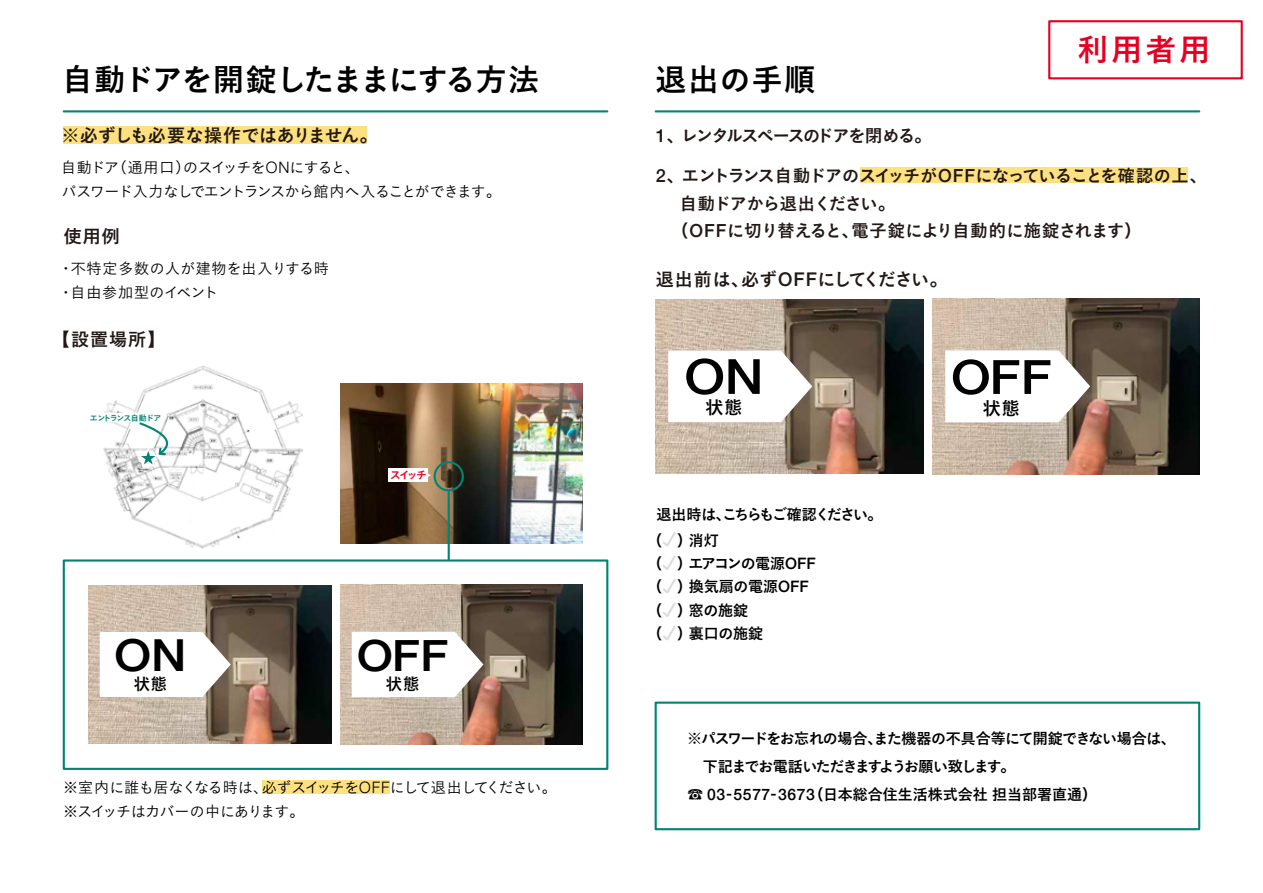
<style>
.page{position:relative;width:1263px;height:893px;background:#fff}
.page>*{position:absolute;margin:0;border:0;box-sizing:border-box;transform-origin:0 0}
.t1{font:500 48.6px "Helvetica Neue";color:#000;scale:1.11 1}
.t2{font:500 47.25px "Helvetica Neue";color:#000;scale:1.11 1}
.t3{font:500 44.1px "Helvetica Neue";color:#000;scale:1.11 1}
.t4{font:500 43.05px "Helvetica Neue";color:#000;scale:1.11 1}
.t5{font:30.75px "Koburina Go Std N W6";letter-spacing:-.075em;color:#000}
.t6{font:30.75px "Yu Gothic Std B";color:#000}
.t7{font:30.75px "Yu Gothic Std B";color:#e50021}
.t8{font:18px "Koburina Go Std N W6";letter-spacing:-.105em;color:#221815}
.t9{font:18px "Koburina Go Std N W6";letter-spacing:-.125em;color:#221815}
.t10{font:18px "Yu Gothic Std B";letter-spacing:.06em;color:#221815}
.t11{font:17.85px "Yu Gothic Std B";color:#000}
.t12{font:17.7px "Yu Gothic Std B";color:#000}
.t13{font:17.1px "Koburina Go Std N W6";letter-spacing:-.085em;color:#221815}
.t14{font:16.2px "Yu Gothic Std B";color:#000}
.t15{font:15px/23.4px "Koburina Go Std N W3";letter-spacing:-.095em;color:#000}
.t16{font:15px/28.2px "Koburina Go Std N W6";letter-spacing:-.12em;color:#000}
.t17{font:15px "Yu Gothic Std B";color:#000}
.t18{font:15px/25.5px "Koburina Go Std N W6";letter-spacing:-.145em;color:#000}
.t19{font:15px "Yu Gothic Std M";letter-spacing:.06em;color:#000}
.t20{font:10.8px "Koburina Go Std N W6";color:#e50021}
.t21{font:7.95px "Koburina Go Std N W6";letter-spacing:-.14em;color:#008475}
.s1{font-family:"Yu Gothic Std B"}
.s2{font-family:"Koburina Go Std N W6"}
.s3{font-family:"Yu Gothic Std M"}
.s4{font-family:"Helvetica Neue";font-weight:300;font-size:15.75px}
.s5{font-family:"Koburina Go Std N W3"}
.s6{font-family:"Helvetica Neue";font-weight:500;font-size:18px}
.s7{font-family:"Helvetica Neue";font-weight:500;font-size:18.9px}
.s8{font-family:"Helvetica Neue";font-weight:500;font-size:15.75px}
</style>
<div class="page">
<div style="left:64px;top:126px;width:303px;height:18px;background:#fde180"></div>
<div style="left:262px;top:780px;width:127px;height:14px;background:#fde180"></div>
<div style="left:860px;top:168px;width:328px;height:15px;background:#fde180"></div>
<div style="left:655px;top:702px;width:545px;height:128px;border:2px solid #008475"></div>
<hr style="left:64px;top:110px;width:543px;height:2px;background:#008475">
<hr style="left:656px;top:110px;width:543px;height:2px;background:#008475">
<img style="left:103px;top:366px;width:200px;height:183px">
<div style="left:131px;top:426px;width:29px;height:7px;background:#fff"></div>
<div style="left:191px;top:516px;width:25px;height:7px;background:#fff"></div>
<div style="left:89px;top:413px;width:73px;height:9px;background:#fff"></div>
<svg style="left:134px;top:421px;width:40px;height:49px"></svg>
<div style="left:1048px;top:20px;width:195px;height:59px;border:2px solid #e50021"></div>
<div style="left:63px;top:559px;width:545px;height:211px;border:2px solid #008475"></div>
<img style="left:88px;top:585px;width:244px;height:159px">
<svg style="left:100px;top:632px;width:131px;height:65px"></svg>
<img style="left:340px;top:585px;width:243px;height:159px">
<svg style="left:352px;top:632px;width:131px;height:65px"></svg>
<img style="left:340px;top:384px;width:242px;height:159px">
<div style="left:434px;top:461px;width:30px;height:30px;border:2px solid #008475;border-radius:50%"></div>
<hr style="left:448px;top:490px;width:2px;height:70px;background:#008475">
<svg style="left:428px;top:473px;width:3px;height:4px"></svg>
<div style="left:389px;top:469px;width:39px;height:13px;background:#fff"></div>
<img style="left:656px;top:299px;width:267px;height:175px">
<svg style="left:668px;top:351px;width:144px;height:71px"></svg>
<img style="left:933px;top:299px;width:266px;height:175px">
<svg style="left:945px;top:350px;width:145px;height:72px"></svg>
<svg style="left:663px;top:532px;width:13px;height:109px"></svg>
<h3 class="t5" style="left:62px;top:56px;width:479px"><span class="s1">自動</span>ドアを<span class="s1">開錠</span>したままにする<span class="s1">方法</span></h3>
<h3 class="t6" style="left:655px;top:57px;width:161px">退出<span class="s2">の</span>手順</h3>
<h3 class="t7" style="left:1078px;top:27px;width:134px">利用者用</h3>
<p class="t8" style="left:62px;top:122px;width:318px">※<span class="s1">必</span>ずしも<span class="s1">必要</span>な<span class="s1">操作</span>ではありません。</p>
<p class="t15" style="left:61px;top:156px;width:441px"><span class="s3">自動</span>ドア（<span class="s3">通用口</span>）のスイッチを<span class="s4">ON</span>にすると、<br>パスワード<span class="s3">入力</span>なしでエントランスから<span class="s3">館内</span>へ<span class="s3">入</span>ることができます。</p>
<p class="t10" style="left:64px;top:223px;width:58px">使用例</p>
<p class="t19" style="left:59px;top:258px;width:272px"><span class="s5">・</span>不特定多数<span class="s5">の</span>人<span class="s5">が</span>建物<span class="s5">を</span>出入<span class="s5">りする</span>時</p>
<p class="t15" style="left:59px;top:280px;width:161px">・<span class="s3">自由参加型</span>のイベント</p>
<p class="t10" style="left:52px;top:326px;width:115px"><span class="s2">【</span>設置場所<span class="s2">】</span></p>
<p class="t21" style="left:90px;top:411px;width:73px">エントランス<span class="s1">自動</span>ドア</p>
<h3 class="t3" style="left:114px;top:620px;width:67px">ON</h3>
<p class="t14" style="left:134px;top:672px;width:35px">状態</p>
<p class="t20" style="left:390px;top:467px;width:38px">スイッチ</p>
<h3 class="t4" style="left:357px;top:621px;width:84px">OFF</h3>
<p class="t14" style="left:386px;top:672px;width:35px">状態</p>
<p class="t15" style="left:63px;top:776px;width:495px">※<span class="s3">室内</span>に<span class="s3">誰</span>も<span class="s3">居</span>なくなる<span class="s3">時</span>は、<span class="s3">必</span>ずスイッチを<span class="s4">OFF</span>にして<span class="s3">退出</span>してください。※スイッチはカバーの<span class="s3">中</span>にあります。</p>
<p class="t13" style="left:656px;top:122px;width:278px"><span class="s6">1</span>、レンタルスペースのドアを<span class="s1">閉</span>める。</p>
<p class="t13" style="left:656px;top:162px;width:553px"><span class="s6">2</span>、エントランス<span class="s1">自動</span>ドアのスイッチが<span class="s6">OFF</span>になっていることを<span class="s1">確認</span>の<span class="s1">上</span>、</p>
<p class="t13" style="left:680px;top:190px;width:217px"><span class="s1">自動</span>ドアから<span class="s1">退出</span>ください。</p>
<p class="t13" style="left:671px;top:218px;width:472px">（<span class="s6">OFF</span>に<span class="s1">切</span>り<span class="s1">替</span>えると、<span class="s1">電子錠</span>により<span class="s1">自動的</span>に<span class="s1">施錠</span>されます）</p>
<p class="t9" style="left:656px;top:266px;width:294px"><span class="s1">退出前</span>は、<span class="s1">必</span>ず<span class="s7">OFF</span>にしてください。</p>
<h1 class="t1" style="left:684px;top:337px;width:73px">ON</h1>
<p class="t12" style="left:706px;top:395px;width:38px">状態</p>
<p class="t18" style="left:647px;top:502px;width:237px;text-indent:9px"><span class="s1">退出時</span>は、こちらもご<span class="s1">確認</span>ください。（ ）<span class="s1">消灯</span></p>
<p class="t18" style="left:647px;top:551px;width:170px">（ ）エアコンの<span class="s1">電源</span><span class="s8">OFF</span></p>
<p class="t17" style="left:647px;top:576px;width:163px"><span class="s2">（ ）</span>換気扇<span class="s2">の</span>電源<span class="s8">OFF</span></p>
<p class="t18" style="left:647px;top:598px;width:103px">（ ）<span class="s1">窓</span>の<span class="s1">施錠</span></p>
<p class="t17" style="left:647px;top:622px;width:118px"><span class="s2">（ ）</span>裏口<span class="s2">の</span>施錠</p>
<h2 class="t2" style="left:951px;top:339px;width:92px">OFF</h2>
<p class="t11" style="left:983px;top:395px;width:38px">状態</p>
<p class="t16" style="left:687px;top:724px;width:490px">※パスワードをお<span class="s1">忘</span>れの<span class="s1">場合</span>、また<span class="s1">機器</span>の<span class="s1">不具合等</span>にて<span class="s1">開錠</span>できない<span class="s1">場合</span>は、<span class="s1">　下記</span>までお<span class="s1">電話</span>いただきますようお<span class="s1">願</span>い<span class="s1">致</span>します。</p>
<p class="t17" style="left:688px;top:783px;width:411px">☎ <span class="s8">03-5577-3673</span><span class="s2">（</span>日本総合住生活株式会社担当部署直通<span class="s2">）</span></p>
</div>
